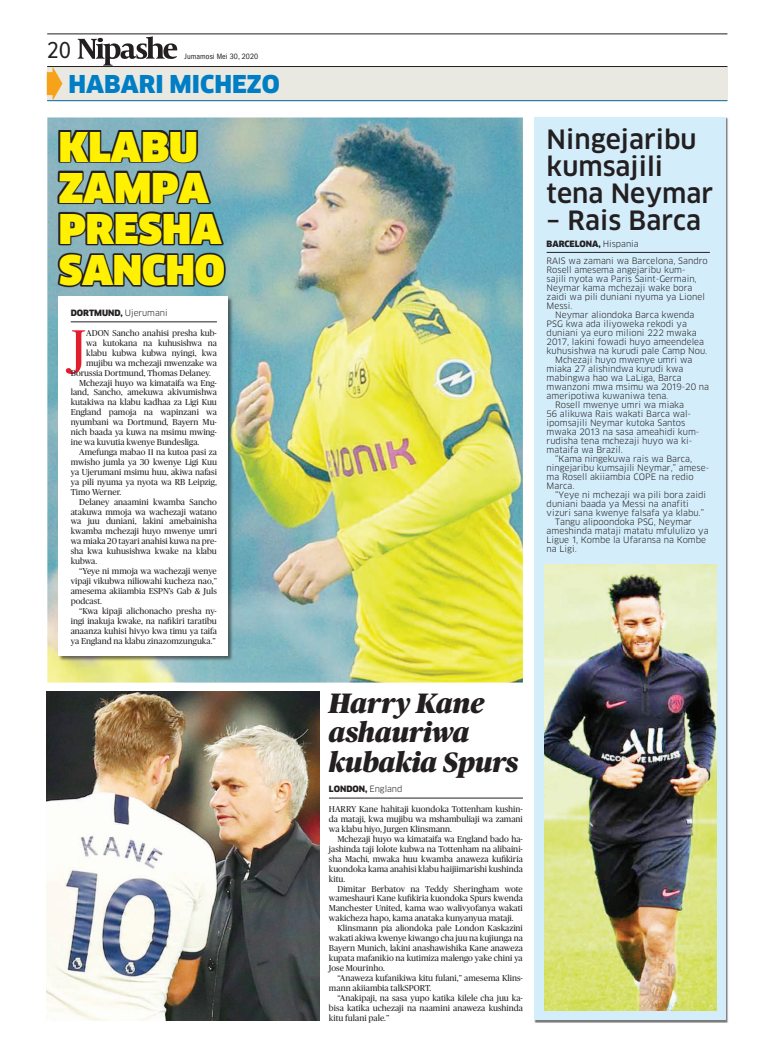
<style>
.page{position:relative;width:770px;height:1063px;background:#fff}
.page>*{position:absolute;margin:0;border:0;box-sizing:border-box;transform-origin:0 0}
.t1{font:51px "Publico";color:#e41d2c}
.t2{font:900 40px/41px "Clan LF";color:#fff101}
.t3{font:italic 900 28px/29px "Publico";color:#231f20}
.t4{font:500 26px/27px "Clan LF";color:#231f20}
.t5{font:900 24px "Clan OSF";color:#007ec5}
.t6{font:24px "Proxima Nova Cond";color:#231f20}
.t7{font:8.6px/9.9px "Publico";color:#231f20;text-align:justify}
.t8{font:8.6px "Clan LF";color:#231f20}
.t9{font:900 8.5px "Clan";letter-spacing:-.005em;color:#231f20}
.t10{font:condensed 8px "Franklin Gothic";letter-spacing:.01em;color:#231f20}
.s1{font-weight:400}
</style>
<div class="page">
<img style="left:47px;top:117px;width:476px;height:566px">
<div style="left:47px;top:67px;width:680px;height:34px;background:#e9e9e1"></div>
<hr style="left:47px;top:34px;width:680px;height:1px;background:#231f20">
<hr style="left:47px;top:66px;width:680px;height:1px;background:#231f20">
<hr style="left:47px;top:100px;width:680px;height:1px;background:#00689e">
<svg style="left:78px;top:36px;width:99px;height:30px"></svg>
<svg style="left:47px;top:66px;width:15px;height:35px"></svg>
<div style="left:534px;top:117px;width:192px;height:903px;background:#d4edfa"></div>
<hr style="left:329px;top:798px;width:194px;height:1px;background:#231f20">
<div style="left:58px;top:296px;width:175px;height:366px;background:#231f20;opacity:.6"></div>
<div style="left:58px;top:296px;width:170px;height:360px;background:#fff"></div>
<hr style="left:71px;top:322px;width:146px;height:1px;background:#231f20">
<hr style="left:546px;top:252px;width:164px;height:1px;background:#231f20">
<img style="left:544px;top:564px;width:172px;height:447px">
<img style="left:46px;top:691px;width:273px;height:329px">
<svg style="left:58px;top:130px;width:168px;height:157px;background:#414e52"></svg>
<h3 class="t6" style="left:47px;top:39px;width:26px">20</h3>
<p class="t10" style="left:184px;top:52px;width:75px">Jumamosi Mei 30, 2020</p>
<h3 class="t5" style="left:68px;top:70px;width:213px">HABARI MICHEZO</h3>
<h2 class="t2" style="left:59px;top:126px;width:168px">KLABU<br>ZAMPA<br>PRESHA<br>SANCHO</h2>
<p class="t9" style="left:71px;top:308px;width:98px">DORTMUND, <span class="s1">Ujerumani</span></p>
<h1 class="t1" style="left:71px;top:320px;width:17px">J</h1>
<p class="t7" style="left:86px;top:328px;width:132px">ADON Sancho anahisi presha kub-</p>
<p class="t7" style="left:86px;top:338px;width:132px">wa kutokana na kuhusishwa na</p>
<p class="t7" style="left:86px;top:348px;width:132px">klabu kubwa kubwa nyingi, kwa</p>
<p class="t7" style="left:86px;top:358px;width:132px">mujibu wa mchezaji mwenzake wa</p>
<p class="t7" style="left:71px;top:368px;width:142px">Borussia Dortmund, Thomas Delaney.</p>
<p class="t7" style="left:79px;top:378px;width:139px">Mchezaji huyo wa kimataifa wa Eng-</p>
<p class="t7" style="left:71px;top:388px;width:148px">land, Sancho, amekuwa akivumishwa</p>
<p class="t7" style="left:71px;top:397px;width:148px">kutakiwa na klabu kadhaa za Ligi Kuu</p>
<p class="t7" style="left:71px;top:407px;width:148px">England pamoja na wapinzani wa</p>
<p class="t7" style="left:71px;top:417px;width:148px">nyumbani wa Dortmund, Bayern Mu-</p>
<p class="t7" style="left:71px;top:427px;width:148px">nich baada ya kuwa na msimu mwing-</p>
<p class="t7" style="left:71px;top:437px;width:130px">ine wa kuvutia kwenye Bundesliga.</p>
<p class="t7" style="left:79px;top:447px;width:139px">Amefunga mabao 11 na kutoa pasi za</p>
<p class="t7" style="left:71px;top:457px;width:148px">mwisho jumla ya 30 kwenye Ligi Kuu</p>
<p class="t7" style="left:71px;top:467px;width:148px">ya Ujerumani msimu huu, akiwa nafasi</p>
<p class="t7" style="left:71px;top:477px;width:148px">ya pili nyuma ya nyota wa RB Leipzig,</p>
<p class="t7" style="left:71px;top:487px;width:52px">Timo Werner.</p>
<p class="t7" style="left:79px;top:497px;width:139px">Delaney anaamini kwamba Sancho</p>
<p class="t7" style="left:71px;top:507px;width:148px">atakuwa mmoja wa wachezaji watano</p>
<p class="t7" style="left:71px;top:517px;width:148px">wa juu duniani, lakini amebainisha</p>
<p class="t7" style="left:71px;top:526px;width:148px">kwamba mchezaji huyo mwenye umri</p>
<p class="t7" style="left:71px;top:536px;width:148px">wa miaka 20 tayari anahisi kuwa na pre-</p>
<p class="t7" style="left:71px;top:546px;width:148px">sha kwa kuhusishwa kwake na klabu</p>
<p class="t7" style="left:71px;top:556px;width:28px">kubwa.</p>
<p class="t7" style="left:79px;top:566px;width:139px">“Yeye ni mmoja wa wachezaji wenye</p>
<p class="t7" style="left:71px;top:576px;width:148px">vipaji vikubwa niliowahi kucheza nao,”</p>
<p class="t7" style="left:71px;top:586px;width:148px">amesema akiiambia ESPN’s Gab &amp; Juls</p>
<p class="t7" style="left:71px;top:596px;width:33px">podcast.</p>
<p class="t7" style="left:79px;top:606px;width:139px">“Kwa kipaji alichonacho presha ny-</p>
<p class="t7" style="left:71px;top:616px;width:148px">ingi inakuja kwake, na nafikiri taratibu</p>
<p class="t7" style="left:71px;top:626px;width:148px">anaanza kuhisi hivyo kwa timu ya taifa</p>
<p class="t7" style="left:71px;top:636px;width:146px">ya England na klabu zinazomzunguka.”</p>
<h3 class="t4" style="left:546px;top:126px;width:168px">Ningejaribu kumsajili tena Neymar</h3>
<h3 class="t4" style="left:546px;top:207px;width:156px">– Rais Barca</h3>
<p class="t9" style="left:546px;top:239px;width:93px">BARCELONA, <span class="s1">Hispania</span></p>
<p class="t8" style="left:546px;top:256px;width:162px">RAIS wa zamani wa Barcelona, Sandro</p>
<p class="t8" style="left:546px;top:265px;width:140px">Rosell amesema angejaribu kum-</p>
<p class="t8" style="left:546px;top:274px;width:151px">sajili nyota wa Paris Saint-Germain,</p>
<p class="t8" style="left:546px;top:283px;width:147px">Neymar kama mchezaji wake bora</p>
<p class="t8" style="left:546px;top:292px;width:160px">zaidi wa pili duniani nyuma ya Lionel</p>
<p class="t8" style="left:546px;top:301px;width:27px">Messi.</p>
<p class="t8" style="left:555px;top:310px;width:141px">Neymar aliondoka Barca kwenda</p>
<p class="t8" style="left:546px;top:319px;width:142px">PSG kwa ada iliyoweka rekodi ya</p>
<p class="t8" style="left:546px;top:328px;width:151px">duniani ya euro milioni 222 mwaka</p>
<p class="t8" style="left:546px;top:337px;width:159px">2017, lakini fowadi huyo ameendelea</p>
<p class="t8" style="left:546px;top:346px;width:162px">kuhusishwa na kurudi pale Camp Nou.</p>
<p class="t8" style="left:555px;top:355px;width:139px">Mchezaji huyo mwenye umri wa</p>
<p class="t8" style="left:546px;top:364px;width:138px">miaka 27 alishindwa kurudi kwa</p>
<p class="t8" style="left:546px;top:373px;width:137px">mabingwa hao wa LaLiga, Barca</p>
<p class="t8" style="left:546px;top:382px;width:164px">mwanzoni mwa msimu wa 2019-20 na</p>
<p class="t8" style="left:546px;top:391px;width:123px">ameripotiwa kuwaniwa tena.</p>
<p class="t8" style="left:555px;top:400px;width:130px">Rosell mwenye umri wa miaka</p>
<p class="t8" style="left:546px;top:409px;width:146px">56 alikuwa Rais wakati Barca wal-</p>
<p class="t8" style="left:546px;top:418px;width:140px">ipomsajili Neymar kutoka Santos</p>
<p class="t8" style="left:546px;top:427px;width:154px">mwaka 2013 na sasa ameahidi kum-</p>
<p class="t8" style="left:546px;top:436px;width:147px">rudisha tena mchezaji huyo wa ki-</p>
<p class="t8" style="left:546px;top:445px;width:78px">mataifa wa Brazil.</p>
<p class="t8" style="left:555px;top:454px;width:138px">“Kama ningekuwa rais wa Barca,</p>
<p class="t8" style="left:546px;top:463px;width:164px">ningejaribu kumsajili Neymar,” amese-</p>
<p class="t8" style="left:546px;top:472px;width:149px">ma Rosell akiiambia COPE na redio</p>
<p class="t8" style="left:546px;top:481px;width:29px">Marca.</p>
<p class="t8" style="left:555px;top:490px;width:152px">“Yeye ni mchezaji wa pili bora zaidi</p>
<p class="t8" style="left:546px;top:499px;width:144px">duniani baada ya Messi na anafiti</p>
<p class="t8" style="left:546px;top:508px;width:159px">vizuri sana kwenye falsafa ya klabu.”</p>
<p class="t8" style="left:555px;top:517px;width:138px">Tangu alipoondoka PSG, Neymar</p>
<p class="t8" style="left:546px;top:526px;width:163px">ameshinda mataji matatu mfululizo ya</p>
<p class="t8" style="left:546px;top:535px;width:161px">Ligue 1, Kombe la Ufaransa na Kombe</p>
<p class="t8" style="left:546px;top:544px;width:32px">na Ligi.</p>
<h3 class="t3" style="left:329px;top:689px;width:191px">Harry Kane ashauriwa kubakia Spurs</h3>
<p class="t9" style="left:329px;top:784px;width:75px">LONDON, <span class="s1">England</span></p>
<p class="t7" style="left:329px;top:804px;width:195px">HARRY Kane hahitaji kuondoka Tottenham kushin&shy;da mataji, kwa mujibu wa mshambuliaji wa zamani wa klabu hiyo, Jurgen Klinsmann.</p>
<p class="t7" style="left:329px;top:834px;width:195px;text-indent:8px">Mchezaji huyo wa kimataifa wa England bado ha&shy;jashinda taji lolote kubwa na Tottenham na alibaini&shy;sha Machi, mwaka huu kwamba anaweza kufikiria kuondoka kama anahisi klabu haijiimarishi kushinda kitu.</p>
<p class="t7" style="left:329px;top:884px;width:195px;text-indent:8px">Dimitar Berbatov na Teddy Sheringham wote wameshauri Kane kufikiria kuondoka Spurs kwenda Manchester United, kama wao walivyofanya wakati wakicheza hapo, kama anataka kunyanyua mataji.</p>
<p class="t7" style="left:329px;top:923px;width:195px;text-indent:8px">Klinsmann pia aliondoka pale London Kaskazini wakati akiwa kwenye kiwango cha juu na kujiunga na Bayern Munich, lakini anashawishika Kane anaweza kupata mafanikio na kutimiza malengo yake chini ya Jose Mourinho.</p>
<p class="t7" style="left:329px;top:973px;width:195px;text-indent:8px">“Anaweza kufanikiwa kitu fulani,” amesema Klins&shy;mann akiiambia talkSPORT.</p>
<p class="t7" style="left:329px;top:993px;width:195px;text-indent:8px">“Anakipaji, na sasa yupo katika kilele cha juu ka&shy;bisa katika uchezaji na naamini anaweza kushinda kitu fulani pale.”</p>
</div>
